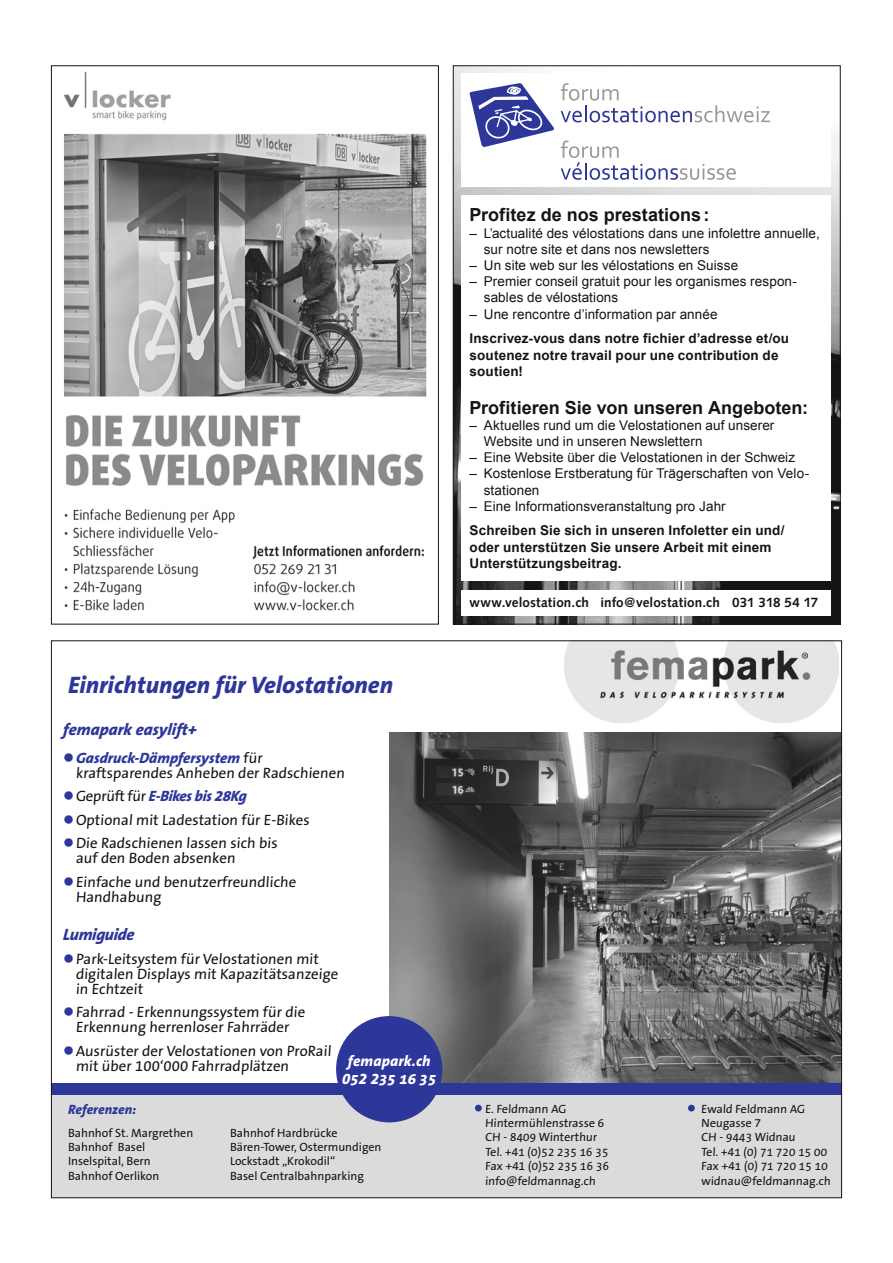
<style>
.page{position:relative;width:893px;height:1263px;background:#fff}
.page>*{position:absolute;margin:0;border:0;box-sizing:border-box;transform-origin:0 0}
.t1{font:italic 800 24px "The Sans B W8";color:#2d3799}
.t2{font:700 18px "Arial";color:#131413}
.t3{font:italic 800 16.5px "The Sans B W8";color:#2d3799}
.t4{font:italic 800 16.5px "The Sans B W8";letter-spacing:-.02em;color:#2d3799}
.t5{font:15px/15px "The Sans B W5 Plain";letter-spacing:-.005em;color:#131413}
.t6{font:italic 800 15px "The Sans B W8";letter-spacing:-.005em;color:#2d3799}
.t7{font:italic 800 15px/18px "The Sans B W8";letter-spacing:.01em;color:#fff;text-align:center}
.t8{font:13.5px/16.2px "Arial";letter-spacing:.005em;color:#131413}
.t9{font:700 13.5px/16.2px "Arial";letter-spacing:.015em;color:#131413}
.t10{font:700 13.5px "Syntax";letter-spacing:.01em;color:#131413}
.t11{font:italic 800 13.5px "The Sans B W8";color:#2d3799}
.t12{font:12px "The Sans B W5 Plain";color:#131413}
.s1{font-family:"Arial";font-weight:700;font-style:normal;font-size:19.5px}
.s2{font-family:"The Sans B W5 Plain";font-weight:400;font-style:normal;color:#131413}
.s3{font-family:"Arial";font-weight:700;font-size:19.5px;color:#2d3799}
</style>
<div class="page">
<img style="left:565px;top:642px;width:274px;height:81px">
<div style="left:51px;top:1089px;width:791px;height:109px;background:#dbdbdb"></div>
<img style="left:389px;top:733px;width:451px;height:350px">
<div style="left:336px;top:1016px;width:106px;height:106px;background:#2d3799;border-radius:50%"></div>
<div style="left:51px;top:1083px;width:791px;height:12px;background:#2d3799"></div>
<div style="left:475px;top:1105px;width:7px;height:6px;background:#2d3799;border-radius:50%"></div>
<div style="left:688px;top:1105px;width:7px;height:6px;background:#2d3799;border-radius:50%"></div>
<img style="left:63px;top:71px;width:364px;height:540px">
<img style="left:455px;top:67px;width:384px;height:555px">
<div style="left:461px;top:590px;width:370px;height:25px;background:#fff"></div>
<div style="left:461px;top:74px;width:370px;height:113px;background:#fff"></div>
<svg style="left:561px;top:83px;width:209px;height:39px"></svg>
<svg style="left:470px;top:83px;width:84px;height:64px"></svg>
<svg style="left:561px;top:141px;width:175px;height:39px"></svg>
<div style="left:461px;top:195px;width:370px;height:386px;background:#fff"></div>
<h1 class="t1" style="left:68px;top:669px;width:327px">Einrichtungen für Velostationen</h1>
<p class="t3" style="left:63px;top:719px;width:137px">femapark easylift+</p>
<p class="t6" style="left:63px;top:748px;width:202px"><span class="s1">●</span> Gasdruck-Dämpfersystem <span class="s2">für</span></p>
<p class="t5" style="left:76px;top:765px;width:272px">kraftsparendes Anheben der Radschienen</p>
<p class="t6" style="left:63px;top:786px;width:185px"><span class="s1">●</span> <span class="s2">Geprüft für</span> E-Bikes bis 28Kg</p>
<p class="t5" style="left:63px;top:812px;width:250px"><span class="s3">●</span> Optional mit Ladestation für E-Bikes</p>
<p class="t5" style="left:76px;top:836px;width:205px;text-indent:-13px"><span class="s3">●</span> Die Radschienen lassen sich bis auf den Boden absenken</p>
<p class="t5" style="left:76px;top:874px;width:223px;text-indent:-13px"><span class="s3">●</span> Einfache und benutzerfreundliche<br>Handhabung</p>
<p class="t4" style="left:63px;top:924px;width:74px">Lumiguide</p>
<p class="t5" style="left:76px;top:951px;width:265px;text-indent:-13px"><span class="s3">●</span> Park-Leitsystem für Velostationen mit digitalen Displays mit Kapazitätsanzeige in Echtzeit</p>
<p class="t5" style="left:63px;top:1005px;width:245px;text-align:center"><span class="s3">●</span> Fahrrad - Erkennungssystem für die<br>Erkennung herrenloser Fahrräder</p>
<p class="t5" style="left:76px;top:1043px;width:258px;text-indent:-13px"><span class="s3">●</span> Ausrüster der Velostationen von ProRail mit über 100‘000 Fahrradplätzen</p>
<p class="t7" style="left:342px;top:1052px;width:96px">femapark.ch<br>052 235 16 35</p>
<p class="t11" style="left:68px;top:1100px;width:70px">Referenzen:</p>
<p class="t12" style="left:68px;top:1125px;width:127px">Bahnhof St. Margrethen</p>
<p class="t12" style="left:230px;top:1125px;width:109px">Bahnhof Hardbrücke</p>
<p class="t12" style="left:68px;top:1139px;width:79px">Bahnhof Basel</p>
<p class="t12" style="left:230px;top:1139px;width:153px">Bären-Tower, Ostermundigen</p>
<p class="t12" style="left:68px;top:1153px;width:84px">Inselspital, Bern</p>
<p class="t12" style="left:230px;top:1153px;width:107px">Lockstadt „Krokodil“</p>
<p class="t12" style="left:68px;top:1168px;width:93px">Bahnhof Oerlikon</p>
<p class="t12" style="left:230px;top:1168px;width:135px">Basel Centralbahnparking</p>
<h2 class="t2" style="left:470px;top:203px;width:241px">Profitez de nos prestations:</h2>
<p class="t8" style="left:484px;top:225px;width:337px;text-indent:-14px">– L’actualité des vélostations dans une infolettre annuelle, sur notre site et dans nos newsletters</p>
<p class="t8" style="left:470px;top:257px;width:270px">– Un site web sur les vélostations en Suisse</p>
<p class="t8" style="left:484px;top:273px;width:315px;text-indent:-14px">– Premier conseil gratuit pour les organismes respon&shy;sables de vélostations</p>
<p class="t8" style="left:470px;top:306px;width:249px">– Une rencontre d’information par année</p>
<p class="t9" style="left:470px;top:331px;width:321px">Inscrivez-vous dans notre fichier d’adresse et/ou soutenez notre travail pour une contribution de soutien!</p>
<h2 class="t2" style="left:470px;top:395px;width:340px">Profitieren Sie von unseren Angeboten:</h2>
<p class="t8" style="left:484px;top:417px;width:292px;text-indent:-14px">– Aktuelles rund um die Velostationen auf unserer<br>Website und in unseren Newslettern</p>
<p class="t8" style="left:470px;top:449px;width:327px">– Eine Website über die Velostationen in der Schweiz</p>
<p class="t8" style="left:484px;top:466px;width:327px;text-indent:-14px">– Kostenlose Erstberatung für Trägerschaften von Velo&shy;stationen</p>
<p class="t8" style="left:470px;top:498px;width:258px">– Eine Informationsveranstaltung pro Jahr</p>
<p class="t9" style="left:470px;top:523px;width:316px">Schreiben Sie sich in unseren Infoletter ein und/ oder unterstützen Sie unsere Arbeit mit einem<br>Unterstützungsbeitrag.</p>
<p class="t10" style="left:470px;top:594px;width:350px">www.velostation.ch info@velostation.ch 031 318 54 17</p>
<p class="t12" style="left:485px;top:1101px;width:84px">E. Feldmann AG</p>
<p class="t12" style="left:701px;top:1101px;width:106px">Ewald Feldmann AG</p>
<p class="t12" style="left:485px;top:1115px;width:121px">Hintermühlenstrasse 6</p>
<p class="t12" style="left:701px;top:1115px;width:62px">Neugasse 7</p>
<p class="t12" style="left:485px;top:1129px;width:114px">CH - 8409 Winterthur</p>
<p class="t12" style="left:701px;top:1129px;width:97px">CH - 9443 Widnau</p>
<p class="t12" style="left:485px;top:1144px;width:126px">Tel. +41 (0)52 235 16 35</p>
<p class="t12" style="left:701px;top:1144px;width:128px">Tel. +41 (0) 71 720 15 00</p>
<p class="t12" style="left:485px;top:1158px;width:126px">Fax +41 (0)52 235 16 36</p>
<p class="t12" style="left:701px;top:1158px;width:129px">Fax +41 (0) 71 720 15 10</p>
<p class="t12" style="left:485px;top:1173px;width:113px">info@feldmannag.ch</p>
<p class="t12" style="left:701px;top:1173px;width:132px">widnau@feldmannag.ch</p>
</div>
